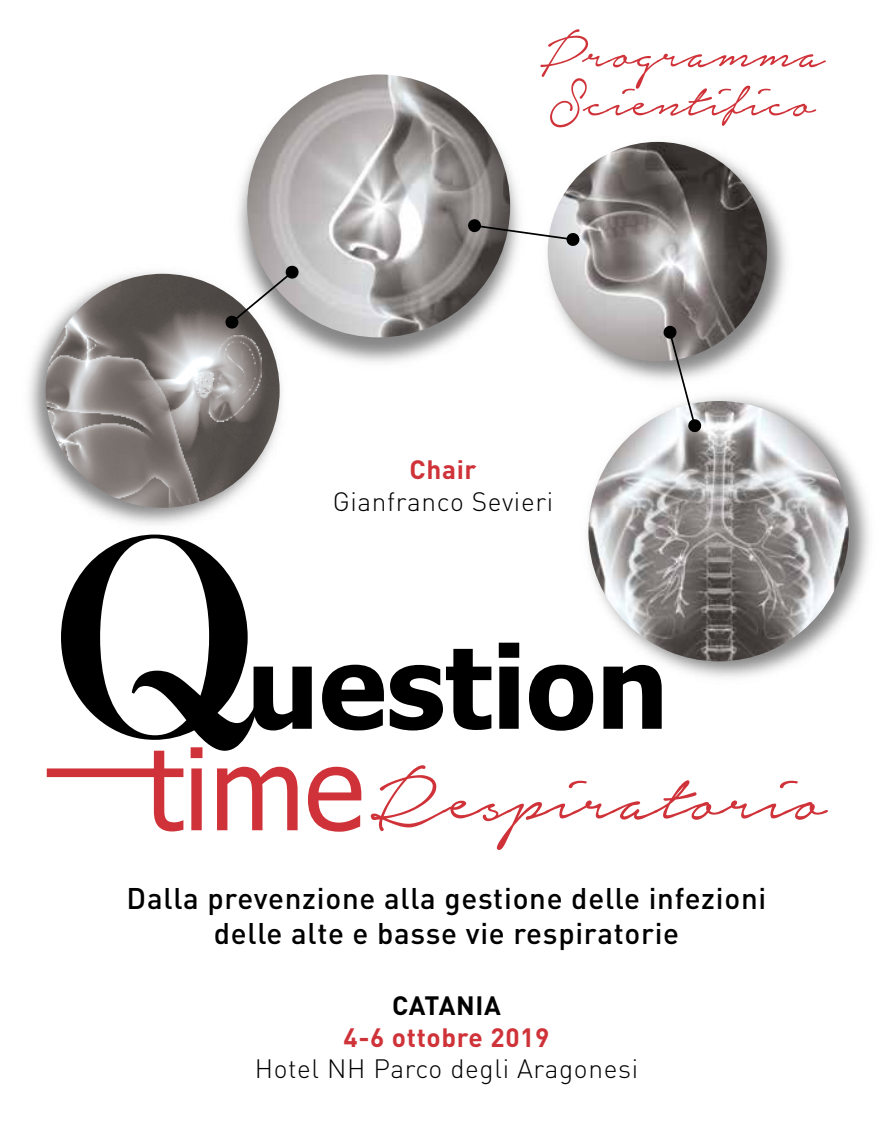
<style>
.page{position:relative;width:893px;height:1141px;background:#fff}
.page>*{position:absolute;margin:0;border:0;box-sizing:border-box;transform-origin:0 0}
.t1{font:96.42px "Notera Personal Use Only";color:#cf3339}
.t2{font:68.25px/49px "Notera Personal Use Only";color:#cf3339}
.t3{font:500 29.57px/35.5px "DIN";letter-spacing:.025em;color:#000;text-align:center}
.t4{font:300 26.25px "DIN";letter-spacing:.025em;color:#000}
.t5{font:700 26.25px "DIN";letter-spacing:.025em;color:#cf3339}
.t6{font:700 26.25px "DIN";letter-spacing:.02em;color:#000}
</style>
<div class="page">
<img style="left:238px;top:107px;width:256px;height:256px">
<img style="left:556px;top:434px;width:313px;height:268px">
<img style="left:494px;top:141px;width:331px;height:293px">
<svg style="left:257px;top:667px;width:55px;height:63px"></svg>
<svg style="left:322px;top:665px;width:62px;height:65px"></svg>
<svg style="left:390px;top:649px;width:101px;height:81px"></svg>
<svg style="left:499px;top:643px;width:20px;height:86px"></svg>
<svg style="left:529px;top:665px;width:64px;height:66px"></svg>
<svg style="left:603px;top:665px;width:59px;height:64px"></svg>
<svg style="left:47px;top:751px;width:136px;height:80px"></svg>
<svg style="left:191px;top:751px;width:11px;height:79px"></svg>
<svg style="left:217px;top:767px;width:81px;height:63px"></svg>
<svg style="left:308px;top:767px;width:53px;height:65px"></svg>
<svg style="left:61px;top:578px;width:196px;height:173px"></svg>
<img style="left:247px;top:74px;width:263px;height:263px;border-radius:131px">
<img style="left:548px;top:142px;width:219px;height:219px;border-radius:110px">
<img style="left:588px;top:401px;width:261px;height:260px;border-radius:130px">
<svg style="left:472px;top:224px;width:103px;height:17px"></svg>
<div style="left:468px;top:219px;width:13px;height:14px;background:#000;border-radius:6px"></div>
<div style="left:566px;top:233px;width:14px;height:13px;background:#000;border-radius:6px"></div>
<svg style="left:663px;top:325px;width:39px;height:108px"></svg>
<img style="left:29px;top:218px;width:306px;height:360px">
<img style="left:46px;top:274px;width:234px;height:234px;border-radius:117px">
<svg style="left:225px;top:265px;width:74px;height:64px"></svg>
<h2 class="t2" style="left:540px;top:29px;width:286px">Programma<br>Scientifico</h2>
<p class="t5" style="left:409px;top:453px;width:69px">Chair</p>
<p class="t4" style="left:333px;top:485px;width:222px">Gianfranco Sevieri</p>
<h1 class="t1" style="left:370px;top:750px;width:457px">Respiratorio</h1>
<p class="t3" style="left:127px;top:879px;width:641px">Dalla prevenzione alla gestione delle infezioni delle alte e basse vie respiratorie</p>
<p class="t6" style="left:392px;top:989px;width:110px">CATANIA</p>
<p class="t5" style="left:344px;top:1020px;width:207px">4-6 ottobre 2019</p>
<p class="t4" style="left:255px;top:1053px;width:385px">Hotel NH Parco degli Aragonesi</p>
</div>
